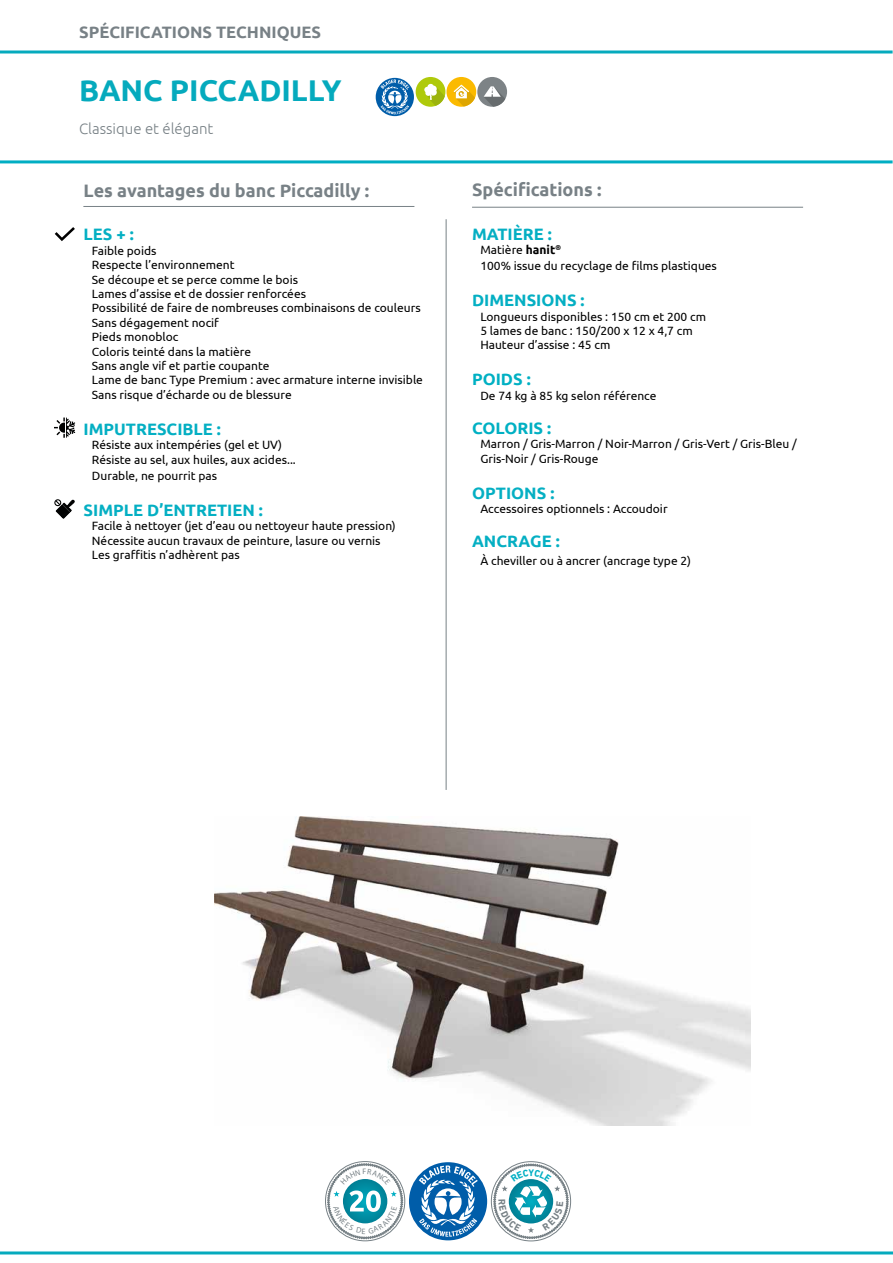
<style>
.page{position:relative;width:893px;height:1263px;background:#fff}
.page>*{position:absolute;margin:0;border:0;box-sizing:border-box;transform-origin:0 0}
.t1{font:700 30px "Ubuntu";color:#05aabd}
.t2{font:700 18px "Ubuntu";color:#788186}
.t3{font:700 16.5px "Ubuntu";color:#04afc3}
.t4{font:700 16.5px "Ubuntu";color:#788186}
.t5{font:700 16.5px "Ubuntu";color:#00b0c3}
.t6{font:300 15px "Ubuntu";color:#788186}
.t7{font:12px/14.4px "Ubuntu";color:#000}
.s1{font-weight:700}
</style>
<div class="page">
<hr style="left:0;top:50px;width:893px;height:3px;background:#05aabd">
<hr style="left:83px;top:206px;width:331px;height:1px;background:#788186">
<hr style="left:472px;top:207px;width:331px;height:1px;background:#788186">
<hr style="left:446px;top:219px;width:1px;height:571px;background:#788186">
<hr style="left:0;top:160px;width:893px;height:3px;background:#00aec3">
<svg style="left:55px;top:227px;width:20px;height:14px"></svg>
<img style="left:215px;top:817px;width:535px;height:308px">
<hr style="left:0;top:1251px;width:893px;height:3px;background:#05aabd">
<svg style="left:409px;top:1162px;width:78px;height:78px"></svg>
<div style="left:325px;top:1161px;width:80px;height:80px;border:1px solid #778186;border-radius:50%"></div>
<div style="left:491px;top:1161px;width:80px;height:80px;border:1px solid #778186;border-radius:50%"></div>
<svg style="left:54px;top:418px;width:21px;height:19px"></svg>
<svg style="left:54px;top:499px;width:20px;height:19px"></svg>
<div style="left:416px;top:77px;width:29px;height:30px;background:#afca0b;border-radius:50%"></div>
<svg style="left:424px;top:84px;width:21px;height:23px"></svg>
<div style="left:446px;top:77px;width:30px;height:30px;background:#fbba00;border-radius:50%"></div>
<svg style="left:454px;top:85px;width:22px;height:22px"></svg>
<div style="left:477px;top:77px;width:30px;height:30px;background:#7d8386;border-radius:50%"></div>
<svg style="left:484px;top:86px;width:23px;height:21px"></svg>
<svg style="left:375px;top:77px;width:40px;height:40px"></svg>
<svg style="left:376px;top:78px;width:38px;height:38px"></svg>
<svg style="left:327px;top:1163px;width:76px;height:76px"></svg>
<svg style="left:493px;top:1164px;width:75px;height:75px"></svg>
<h3 class="t4" style="left:79px;top:22px;width:243px">SPÉCIFICATIONS TECHNIQUES</h3>
<h1 class="t1" style="left:79px;top:72px;width:264px">BANC PICCADILLY</h1>
<p class="t6" style="left:79px;top:119px;width:136px">Classique et élégant</p>
<h2 class="t2" style="left:84px;top:180px;width:287px">Les avantages du banc Piccadilly :</h2>
<h3 class="t3" style="left:84px;top:224px;width:52px">LES + :</h3>
<p class="t7" style="left:92px;top:243px;width:333px">Faible poids<br>Respecte l’environnement<br>Se découpe et se perce comme le bois<br>Lames d’assise et de dossier renforcées<br>Possibilité de faire de nombreuses combinaisons de couleurs Sans dégagement nocif<br>Pieds monobloc<br>Coloris teinté dans la matière<br>Sans angle vif et partie coupante<br>Lame de banc Type Premium : avec armature interne invisible Sans risque d’écharde ou de blessure</p>
<h3 class="t3" style="left:84px;top:419px;width:139px">IMPUTRESCIBLE :</h3>
<p class="t7" style="left:92px;top:437px;width:205px">Résiste aux intempéries (gel et UV)<br>Résiste au sel, aux huiles, aux acides...</p>
<p class="t7" style="left:92px;top:468px;width:127px">Durable, ne pourrit pas</p>
<h3 class="t3" style="left:84px;top:500px;width:181px">SIMPLE D’ENTRETIEN :</h3>
<p class="t7" style="left:92px;top:518px;width:305px">Facile à nettoyer (jet d’eau ou nettoyeur haute pression)<br>Nécessite aucun travaux de peinture, lasure ou vernis<br>Les graffitis n’adhèrent pas</p>
<h2 class="t2" style="left:472px;top:179px;width:131px">Spécifications :</h2>
<h3 class="t3" style="left:472px;top:224px;width:81px">MATIÈRE :</h3>
<p class="t7" style="left:480px;top:241px;width:238px;line-height:16.2px">Matière <span class="s1">hanit</span><sup>®<br></sup>100% issue du recyclage de films plastiques</p>
<h3 class="t3" style="left:472px;top:290px;width:114px">DIMENSIONS :</h3>
<p class="t7" style="left:480px;top:309px;width:227px">Longueurs disponibles : 150 cm et 200 cm<br>5 lames de banc : 150/200 x 12 x 4,7 cm<br>Hauteur d’assise : 45 cm</p>
<h3 class="t5" style="left:472px;top:370px;width:60px">POIDS :</h3>
<p class="t7" style="left:480px;top:388px;width:178px">De 74 kg à 85 kg selon référence</p>
<h3 class="t5" style="left:472px;top:418px;width:81px">COLORIS :</h3>
<p class="t7" style="left:480px;top:437px;width:318px">Marron / Gris-Marron / Noir-Marron / Gris-Vert / Gris-Bleu /<br>Gris-Noir / Gris-Rouge</p>
<h3 class="t3" style="left:472px;top:483px;width:84px">OPTIONS :</h3>
<p class="t7" style="left:480px;top:501px;width:189px">Accessoires optionnels : Accoudoir</p>
<h3 class="t3" style="left:472px;top:532px;width:89px">ANCRAGE :</h3>
<p class="t7" style="left:480px;top:553px;width:212px">À cheviller ou à ancrer (ancrage type 2)</p>
</div>
